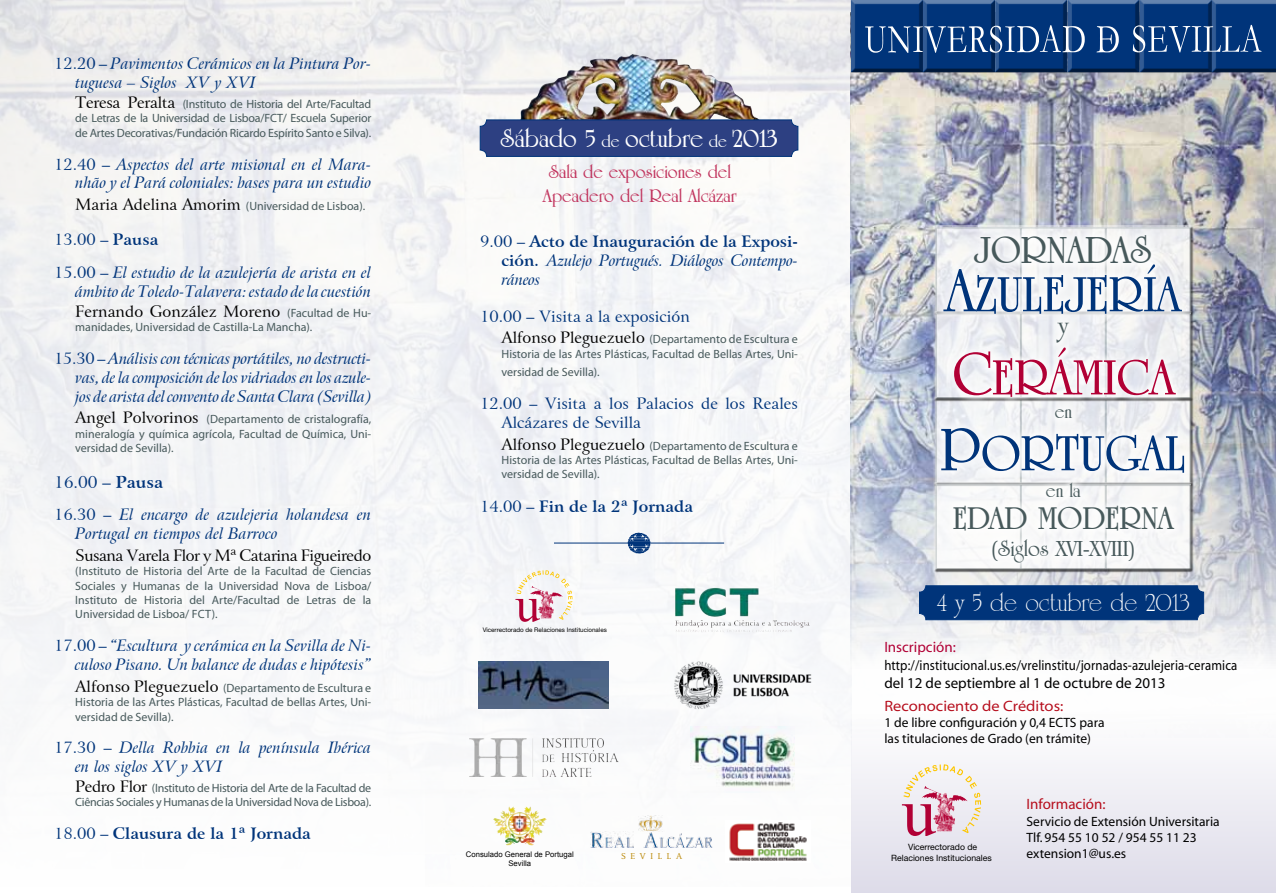
<style>
.page{position:relative;width:1276px;height:893px;background:#fff}
.page>*{position:absolute;margin:0;border:0;box-sizing:border-box;transform-origin:0 0}
.t1{font:700 53.25px "University Roman BT";color:#00347a}
.t2{font:700 53.25px "University Roman BT";color:#b10035}
.t3{font:700 40.5px "University Roman BT";color:#47595b}
.t4{font:700 33.75px "University Roman BT";color:#47595b}
.t5{font:700 28.95px "University Roman BT";color:#47595b}
.t6{font:700 27px "University Roman BT";color:#fff}
.t7{font:26.7px "University Roman BT";color:#fff}
.t8{font:700 23.4px "University Roman BT";color:#47595b}
.t9{font:700 19.95px "University Roman BT";color:#47595b}
.t10{font:700 19.8px "University Roman BT";color:#47595b}
.t11{font:700 19.5px/23.4px "University Roman BT";color:#c1335d}
.t12{font:16.5px "Arrus BT";color:#00347a}
.t13{font:italic 15.75px/18.9px "Arrus BT";color:#00347a}
.t14{font:15.75px/18.9px "Arrus BT";color:#00347a}
.t15{font:700 15.75px "Arrus BT";color:#00347a}
.t16{font:15.75px "Arrus BT";letter-spacing:-.03em;color:#000}
.t17{font:15px "Myriad MM 400 600";color:#000}
.t18{font:15px "Myriad MM 400 700";letter-spacing:.045em;color:#b60d1c}
.t19{font:15px "Myriad MM 400 600";color:#b10035}
.t20{font:15px "Myriad MM 400 600";color:#b60d1c}
.t21{font:14.25px "Myriad MM 400 600";letter-spacing:.01em;color:#000;scale:.9 1}
.t22{font:13.5px/16.2px "Myriad MM 400 600";color:#000}
.t23{font:12px/14.4px "Myriad Pro";color:#47595b;text-align:justify}
.t24{font:12px/14.4px "Myriad Pro";letter-spacing:-.025em;color:#47595b}
.t25{font:8.85px "Rotis Serif";letter-spacing:.53em;color:#bc8c0f}
.t26{font:8.7px/10.5px "Helvetica Neue";color:#000;text-align:center}
.t27{font:7.65px/9.3px "Arial";color:#000;text-align:center}
.t28{font:6.3px "Helvetica Neue";color:#000}
.s1{font-style:normal}
.s2{font-family:"Arrus BT";font-size:15.75px;color:#000}
.s3{font-weight:700;font-style:normal}
.s4{font-style:normal;color:#000}
.s5{font-family:"Myriad Pro";font-style:normal;font-size:12px;color:#47595b}
.s6{font-weight:700}
.s7{font-weight:400}
.s8{font-size:18px}
.s9{font-size:64.65px}
</style>
<div class="page">
<svg style="left:851px;top:737px;width:425px;height:156px;fill:#ebeaf2"></svg>
<img style="left:0;top:0;width:850px;height:705px">
<img style="left:850px;top:75px;width:426px;height:662px">
<img style="left:509px;top:54px;width:259px;height:66px">
<div style="left:919px;top:586px;width:284px;height:34px;background:#00347a;border-radius:6px"></div>
<div style="left:919px;top:585px;width:285px;height:35px;border:1px solid #00347a;border-radius:6px"></div>
<div style="left:480px;top:120px;width:318px;height:36px;background:#2d4082;border-radius:6px"></div>
<div style="left:480px;top:120px;width:318px;height:37px;border:1px solid #00347a;border-radius:6px"></div>
<div style="left:848px;top:0;width:75px;height:75px;background:#000;opacity:.75"></div>
<div style="left:920px;top:0;width:75px;height:75px;background:#000;opacity:.75"></div>
<div style="left:993px;top:0;width:75px;height:75px;background:#000;opacity:.75"></div>
<div style="left:1065px;top:0;width:75px;height:75px;background:#000;opacity:.75"></div>
<div style="left:1137px;top:0;width:75px;height:75px;background:#000;opacity:.75"></div>
<div style="left:1209px;top:0;width:67px;height:75px;background:#000;opacity:.75"></div>
<svg style="left:1132px;top:0;width:144px;height:72px;background:#184582"></svg>
<svg style="left:865px;top:25px;width:219px;height:28px;background:#3a6196"></svg>
<svg style="left:1096px;top:26px;width:22px;height:26px"></svg>
<svg style="left:627px;top:533px;width:23px;height:21px"></svg>
<hr style="left:554px;top:543px;width:170px;height:1px;background:#00347a">
<div style="left:930px;top:225px;width:262px;height:346px;background:#fff;opacity:.75"></div>
<svg style="left:515px;top:570px;width:57px;height:52px"></svg>
<img style="left:675px;top:588px;width:130px;height:40px">
<img style="left:469px;top:738px;width:135px;height:39px">
<img style="left:691px;top:726px;width:103px;height:61px">
<img style="left:672px;top:659px;width:140px;height:51px">
<svg style="left:902px;top:764px;width:79px;height:72px"></svg>
<img style="left:478px;top:661px;width:131px;height:48px">
<img style="left:493px;top:806px;width:37px;height:30px">
<img style="left:590px;top:831px;width:44px;height:17px">
<img style="left:638px;top:815px;width:25px;height:17px">
<img style="left:643px;top:831px;width:70px;height:17px">
<img style="left:729px;top:822px;width:78px;height:39px">
<h3 class="t13" style="left:75px;top:55px;width:297px;text-indent:-21px"><span class="s1">12.20 –</span> Pavimentos Cerámicos en la Pintura Por&shy;tuguesa – Siglos XV y XVI</h3>
<p class="t23" style="left:75px;top:97px;width:297px"><span class="s2">Teresa Peralta</span> (Instituto de Historia del Arte/Facultad de Letras de la Universidad de Lisboa/FCT/ Escuela Superior de Artes Decorativas/Fundación Ricardo Espírito Santo e Silva).</p>
<h3 class="t13" style="left:54px;top:155px;width:319px;text-align:right"><span class="s1">12.40 –</span> Aspectos del arte misional en el Mara&shy;nhão y el Pará coloniales: bases para un estudio</h3>
<p class="t23" style="left:75px;top:199px;width:291px"><span class="s2">Maria Adelina Amorim</span> (Universidad de Lisboa).</p>
<h3 class="t13" style="left:54px;top:224px;width:319px;line-height:32.7px"><span class="s1">13.00 –</span> <span class="s3">Pausa<br></span><span class="s1">15.00 –</span> El estudio de la azulejería de arista en el</h3>
<h3 class="t13" style="left:75px;top:282px;width:297px;line-height:19.8px">ámbito de Toledo-Talavera: estado de la cuestión<br><span class="s4">Fernando González Moreno</span> <span class="s5">(Facultad de Hu-</span></h3>
<p class="t23" style="left:75px;top:320px;width:239px">manidades, Universidad de Castilla-La Mancha).</p>
<h3 class="t13" style="left:75px;top:349px;width:297px;text-align:justify;text-indent:-21px"><span class="s1">15.30 –</span> Análisis con técnicas portátiles, no destructi&shy;vas, de la composición de los vidriados en los azule&shy;jos de arista del convento de Santa Clara (Sevilla)</h3>
<p class="t23" style="left:75px;top:412px;width:297px"><span class="s2">Angel Polvorinos</span> (Departamento de cristalografía, mineralogía y química agrícola, Facultad de Química, Uni&shy;versidad de Sevilla).</p>
<h3 class="t12" style="left:54px;top:472px;width:111px">16.00 – <span class="s6">Pausa</span></h3>
<h3 class="t13" style="left:75px;top:506px;width:297px;text-indent:-21px"><span class="s1">16.30 –</span> El encargo de azulejeria holandesa en<br>Portugal en tiempos del Barroco</h3>
<h3 class="t16" style="left:75px;top:546px;width:297px">Susana Varela Flor y Mª Catarina Figueiredo</h3>
<p class="t23" style="left:75px;top:564px;width:297px">(Instituto de Historia del Arte de la Facultad de Ciencias Sociales y Humanas de la Universidad Nova de Lisboa/ Instituto de Historia del Arte/Facultad de Letras de la Universidad de Lisboa/ FCT).</p>
<h3 class="t13" style="left:54px;top:636px;width:319px;text-align:right"><span class="s1">17.00 –</span> “Escultura y cerámica en la Sevilla de Ni&shy;culoso Pisano. Un balance de dudas e hipótesis”</h3>
<p class="t23" style="left:75px;top:680px;width:297px"><span class="s2">Alfonso Pleguezuelo</span> (Departamento de Escultura e Historia de las Artes Plásticas, Facultad de bellas Artes, Uni&shy;versidad de Sevilla).</p>
<h3 class="t13" style="left:75px;top:738px;width:297px;text-indent:-21px"><span class="s1">17.30 –</span> Della Robbia en la península Ibérica en los siglos XV y XVI</h3>
<p class="t24" style="left:75px;top:780px;width:297px"><span class="s2">Pedro Flor</span> (Instituto de Historia del Arte de la Facultad de<br>Ciências Sociales y Humanas de la Universidad Nova de Lisboa).</p>
<h3 class="t15" style="left:54px;top:824px;width:258px"><span class="s7">18.00 –</span> Clausura de la 1ª Jornada</h3>
<h3 class="t6" style="left:500px;top:122px;width:278px">Sábado 5 <span class="s8">de</span> octubre <span class="s8">de</span> 2013</h3>
<h3 class="t11" style="left:543px;top:161px;width:195px">Sala de exposiciones del<br>Apeadero del Real Alcázar</h3>
<h3 class="t13" style="left:501px;top:232px;width:298px;text-align:justify;text-indent:-21px"><span class="s1">9.00 –</span> <span class="s3">Acto de Inauguración de la Exposi&shy;ción.</span> Azulejo Portugués. Diálogos Contempo&shy;ráneos</h3>
<h3 class="t14" style="left:480px;top:307px;width:211px">10.00 – Visita a la exposición</h3>
<p class="t23" style="left:501px;top:332px;width:298px"><span class="s2">Alfonso Pleguezuelo</span> (Departamento de Escultura e<br>Historia de las Artes Plásticas, Facultad de Bellas Artes, Uni-</p>
<p class="t23" style="left:501px;top:364px;width:100px">versidad de Sevilla).</p>
<h3 class="t14" style="left:501px;top:394px;width:298px;text-indent:-21px">12.00 – Visita a los Palacios de los Reales<br>Alcázares de Sevilla</h3>
<p class="t23" style="left:501px;top:438px;width:298px"><span class="s2">Alfonso Pleguezuelo</span> (Departamento de Escultura e Historia de las Artes Plásticas, Facultad de Bellas Artes, Uni&shy;versidad de Sevilla).</p>
<h3 class="t15" style="left:480px;top:496px;width:214px"><span class="s7">14.00 –</span> Fin de la 2ª Jornada</h3>
<p class="t28" style="left:483px;top:626px;width:125px">Vicerrectorado de Relaciones Institucionales</p>
<p class="t27" style="left:466px;top:849px;width:109px">Consulado General de Portugal<br>Sevilla</p>
<p class="t25" style="left:621px;top:851px;width:63px">SEVILLA</p>
<h2 class="t3" style="left:974px;top:226px;width:179px">JORNADAS</h2>
<h1 class="t1" style="left:946px;top:263px;width:236px"><span class="s9">A</span>ZULEJERÍA</h1>
<h3 class="t5" style="left:1058px;top:309px;width:11px">y</h3>
<h1 class="t2" style="left:952px;top:346px;width:224px"><span class="s9">C</span>ERÁMICA</h1>
<h3 class="t10" style="left:1054px;top:400px;width:19px">en</h3>
<h1 class="t1" style="left:940px;top:422px;width:247px"><span class="s9">P</span>ORTUGAL</h1>
<h3 class="t9" style="left:1046px;top:479px;width:36px">en la</h3>
<h3 class="t4" style="left:953px;top:498px;width:222px">EDAD MODERNA</h3>
<h3 class="t8" style="left:991px;top:534px;width:146px">(Siglos XVI-XVIII)</h3>
<h3 class="t7" style="left:937px;top:586px;width:254px">4 y 5 de octubre de 2013</h3>
<p class="t19" style="left:884px;top:640px;width:73px">Inscripción:</p>
<p class="t21" style="left:884px;top:659px;width:394px">http://institucional.us.es/vrelinstitu/jornadas-azulejeria-ceramica</p>
<p class="t17" style="left:884px;top:676px;width:283px">del 12 de septiembre al 1 de octubre de 2013</p>
<p class="t18" style="left:884px;top:698px;width:180px">Reconociento de Créditos:</p>
<p class="t22" style="left:884px;top:715px;width:222px">1 de libre configuración y 0,4 ECTS para las titulaciones de Grado (en trámite)</p>
<p class="t26" style="left:891px;top:842px;width:102px">Vicerrectorado de<br>Relaciones Institucionales</p>
<p class="t20" style="left:1026px;top:797px;width:80px">Información:</p>
<p class="t22" style="left:1026px;top:813px;width:195px">Servicio de Extensión Universitaria<br>Tlf. 954 55 10 52 / 954 55 11 23 extension1@us.es</p>
</div>
